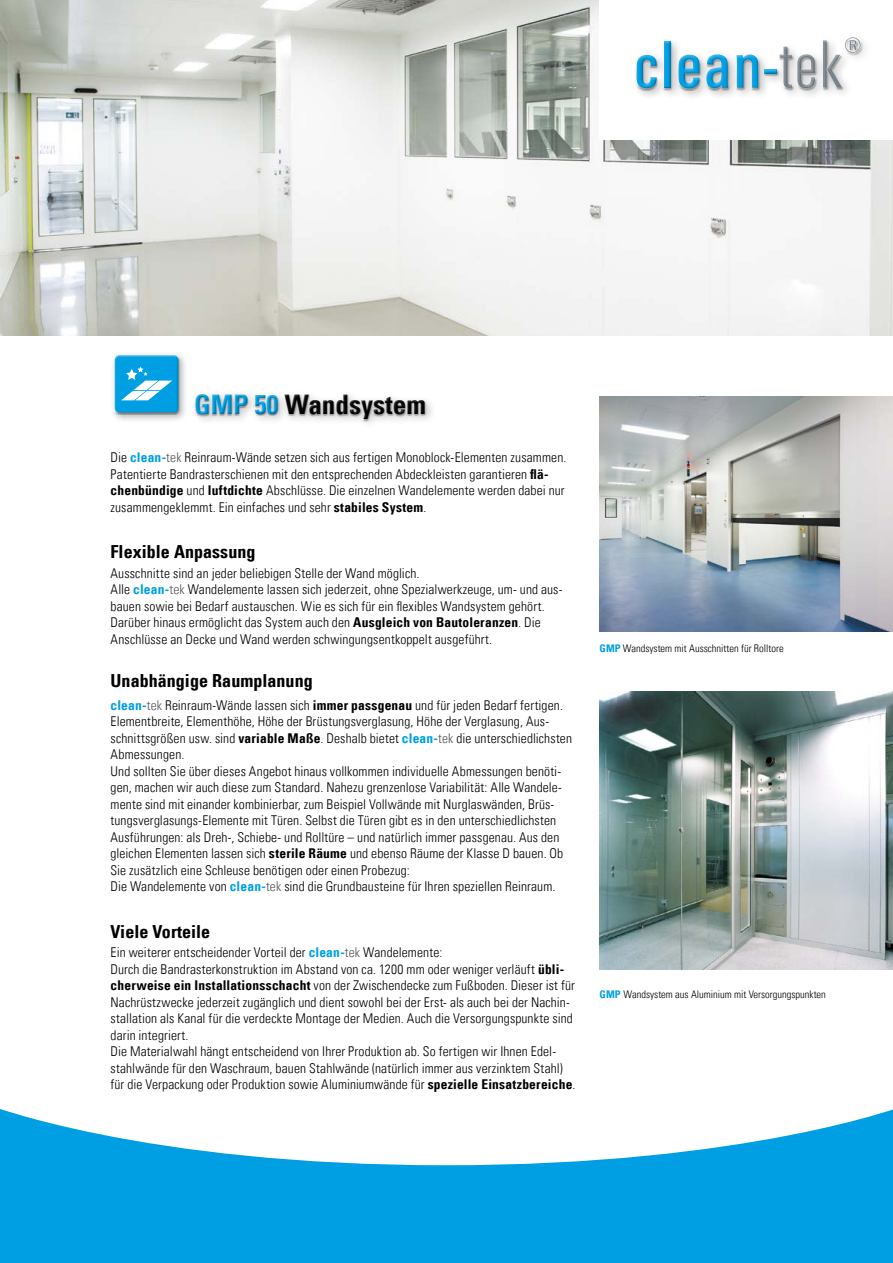
<style>
.page{position:relative;width:893px;height:1263px;background:#fff}
.page>*{position:absolute;margin:0;border:0;box-sizing:border-box;transform-origin:0 0}
.t1{font:27px "Univers Com 67 Bold Cond";letter-spacing:.005em;color:#000}
.t2{font:18px "Univers Com 67 Bold Cond";letter-spacing:.005em;color:#000}
.t3{font:13.5px/16.5px "Univers Com 47 Light Cond";letter-spacing:.01em;color:#000}
.t4{font:10.5px "Univers Com 47 Light Cond";color:#000}
.s1{color:#009fe3}
.s2{font-family:"Univers Com 67 Bold Cond";color:#009fe3}
.s3{color:#575756}
.s4{font-family:"Univers Com 67 Bold Cond"}
</style>
<div class="page">
<img style="left:600px;top:397px;width:293px;height:234px">
<img style="left:600px;top:691px;width:293px;height:279px">
<svg style="left:0;top:1109px;width:893px;height:154px;fill:#009fe3"></svg>
<div style="left:110px;top:350px;width:79px;height:73px;background:#000;opacity:.3"></div>
<div style="left:113px;top:354px;width:66px;height:57px;background:#fff;opacity:.75"></div>
<div style="left:114px;top:357px;width:67px;height:58px;background:#000;opacity:.75"></div>
<img style="left:0;top:0;width:893px;height:336px">
<div style="left:600px;top:0;width:293px;height:140px;background:#fff"></div>
<div style="left:195px;top:393px;width:232px;height:28px;background:#000;opacity:.3"></div>
<div style="left:632px;top:33px;width:241px;height:68px;background:#000;opacity:.3"></div>
<div style="left:635px;top:35px;width:227px;height:53px;background:#fff"></div>
<div style="left:635px;top:38px;width:228px;height:53px;background:#000;opacity:.3"></div>
<h1 class="t1" style="left:194px;top:387px;width:233px"><span class="s1">GMP 50</span> Wandsystem</h1>
<p class="t3" style="left:111px;top:449px;width:457px">Die <span class="s2">clean-</span><span class="s3">tek</span> Reinraum-Wände setzen sich aus fertigen Monoblock-Elementen zusammen.<br>Patentierte Bandrasterschienen mit den entsprechenden Abdeckleisten garantieren <span class="s4">flä&shy;chenbündige</span> und <span class="s4">luftdichte</span> Abschlüsse. Die einzelnen Wandelemente werden dabei nur zusammengeklemmt. Ein einfaches und sehr <span class="s4">stabiles System</span>.</p>
<h2 class="t2" style="left:111px;top:541px;width:146px">Flexible Anpassung</h2>
<p class="t3" style="left:111px;top:565px;width:453px">Ausschnitte sind an jeder beliebigen Stelle der Wand möglich.<br>Alle <span class="s2">clean-</span><span class="s3">tek</span> Wandelemente lassen sich jederzeit, ohne Spezialwerkzeuge, um- und aus&shy;bauen sowie bei Bedarf austauschen. Wie es sich für ein flexibles Wandsystem gehört.<br>Darüber hinaus ermöglicht das System auch den <span class="s4">Ausgleich von Bautoleranzen</span>. Die Anschlüsse an Decke und Wand werden schwingungsentkoppelt ausgeführt.</p>
<h2 class="t2" style="left:111px;top:669px;width:204px">Unabhängige Raumplanung</h2>
<p class="t3" style="left:111px;top:697px;width:463px"><span class="s2">clean-</span><span class="s3">tek</span> Reinraum-Wände lassen sich <span class="s4">immer passgenau</span> und für jeden Bedarf fertigen.<br>Elementbreite, Elementhöhe, Höhe der Brüstungsverglasung, Höhe der Verglasung, Aus&shy;schnittsgrößen usw. sind <span class="s4">variable Maße</span>. Deshalb bietet <span class="s2">clean-</span><span class="s3">tek</span> die unterschiedlichsten Abmessungen.<br>Und sollten Sie über dieses Angebot hinaus vollkommen individuelle Abmessungen benöti&shy;gen, machen wir auch diese zum Standard. Nahezu grenzenlose Variabilität: Alle Wandele&shy;mente sind mit einander kombinierbar, zum Beispiel Vollwände mit Nurglaswänden, Brüs&shy;tungsverglasungs-Elemente mit Türen. Selbst die Türen gibt es in den unterschiedlichsten Ausführungen: als Dreh-, Schiebe- und Rolltüre – und natürlich immer passgenau. Aus den gleichen Elementen lassen sich <span class="s4">sterile Räume</span> und ebenso Räume der Klasse D bauen. Ob Sie zusätzlich eine Schleuse benötigen oder einen Probezug:<br>Die Wandelemente von <span class="s2">clean-</span><span class="s3">tek</span> sind die Grundbausteine für Ihren speziellen Reinraum.</p>
<h2 class="t2" style="left:111px;top:920px;width:101px">Viele Vorteile</h2>
<p class="t3" style="left:111px;top:944px;width:466px">Ein weiterer entscheidender Vorteil der <span class="s2">clean-</span><span class="s3">tek</span> Wandelemente:<br>Durch die Bandrasterkonstruktion im Abstand von ca. 1200 mm oder weniger verläuft <span class="s4">übli&shy;cherweise ein Installationsschacht</span> von der Zwischendecke zum Fußboden. Dieser ist für Nachrüstzwecke jederzeit zugänglich und dient sowohl bei der Erst- als auch bei der Nachin&shy;stallation als Kanal für die verdeckte Montage der Medien. Auch die Versorgungspunkte sind darin integriert.<br>Die Materialwahl hängt entscheidend von Ihrer Produktion ab. So fertigen wir Ihnen Edel&shy;stahlwände für den Waschraum, bauen Stahlwände (natürlich immer aus verzinktem Stahl) für die Verpackung oder Produktion sowie Aluminiumwände für <span class="s4">spezielle Einsatzbereiche</span>.</p>
<p class="t4" style="left:600px;top:642px;width:186px"><span class="s2">GMP</span> Wandsystem mit Ausschnitten für Rolltore</p>
<p class="t4" style="left:600px;top:988px;width:228px"><span class="s2">GMP</span> Wandsystem aus Aluminium mit Versorgungspunkten</p>
</div>
